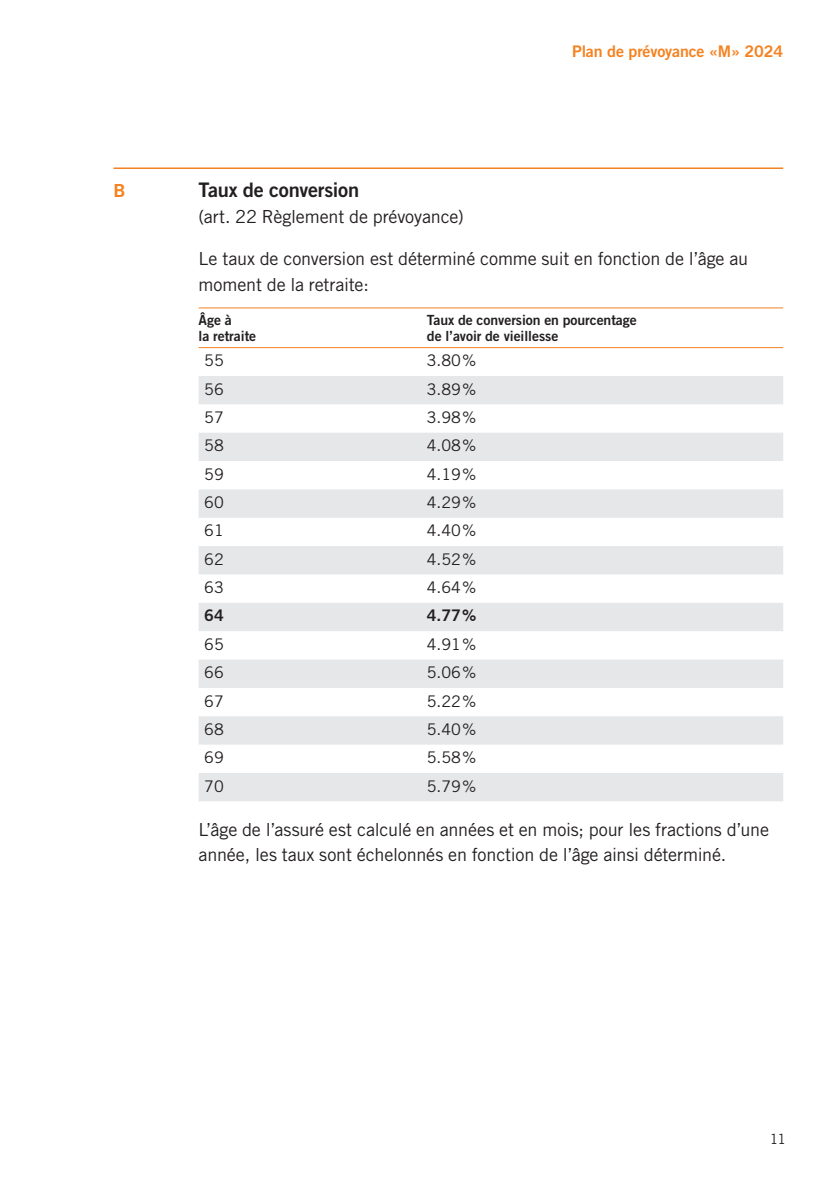
<style>
.page{position:relative;width:840px;height:1191px;background:#fff}
.page>*{position:absolute;margin:0;border:0;box-sizing:border-box;transform-origin:0 0}
.t1{font:20px "Trade Gothic LT Std Bd 2";letter-spacing:-.015em;color:#231f20}
.t2{font:18px/25.6px "Trade Gothic LT Std";letter-spacing:-.01em;color:#231f20}
.t3{font:18px "Trade Gothic LT Std Bd 2";color:#f58220}
.t4{font:16px "Trade Gothic LT Std";letter-spacing:-.005em;color:#231f20}
.t5{font:16px "Trade Gothic LT Std Bd 2";letter-spacing:-.01em;color:#f58220}
.t6{font:16px "Trade Gothic LT Std Bd 2";color:#231f20}
.t7{font:14px/16px "Trade Gothic LT Std Bd 2";letter-spacing:-.005em;color:#231f20}
.t8{font:14px "Trade Gothic LT Std";color:#231f20}
</style>
<div class="page">
<hr style="left:113px;top:167px;width:669px;height:2px;background:#f58220">
<svg style="left:198px;top:308px;width:584px;height:1px"></svg>
<svg style="left:199px;top:376px;width:583px;height:425px;fill:#e6e7e9"></svg>
<hr style="left:198px;top:307px;width:228px;height:1px;background:#f58220">
<hr style="left:426px;top:307px;width:356px;height:1px;background:#f58220">
<hr style="left:198px;top:347px;width:228px;height:1px;background:#f58220">
<hr style="left:426px;top:347px;width:356px;height:1px;background:#f58220">
<p class="t5" style="left:571px;top:41px;width:212px">Plan de prévoyance «M» 2024</p>
<p class="t3" style="left:113px;top:180px;width:14px">B</p>
<p class="t1" style="left:198px;top:178px;width:162px">Taux de conversion</p>
<p class="t2" style="left:198px;top:203px;width:266px">(art. 22 Règlement de prévoyance)</p>
<p class="t2" style="left:198px;top:246px;width:550px">Le taux de conversion est déterminé comme suit en fonction de l’âge au moment de la retraite:</p>
<p class="t7" style="left:198px;top:311px;width:59px">Âge à<br>la retraite</p>
<p class="t7" style="left:426px;top:311px;width:211px">Taux de conversion en pourcentage de l’avoir de vieillesse</p>
<p class="t4" style="left:204px;top:351px;width:21px">55</p>
<p class="t4" style="left:426px;top:351px;width:51px">3.80 %</p>
<p class="t4" style="left:204px;top:379px;width:21px">56</p>
<p class="t4" style="left:426px;top:379px;width:51px">3.89 %</p>
<p class="t4" style="left:204px;top:407px;width:21px">57</p>
<p class="t4" style="left:426px;top:407px;width:51px">3.98 %</p>
<p class="t4" style="left:204px;top:436px;width:21px">58</p>
<p class="t4" style="left:426px;top:436px;width:51px">4.08 %</p>
<p class="t4" style="left:204px;top:464px;width:21px">59</p>
<p class="t4" style="left:426px;top:464px;width:51px">4.19 %</p>
<p class="t4" style="left:204px;top:492px;width:21px">60</p>
<p class="t4" style="left:426px;top:492px;width:51px">4.29 %</p>
<p class="t4" style="left:204px;top:521px;width:21px">61</p>
<p class="t4" style="left:426px;top:521px;width:51px">4.40 %</p>
<p class="t4" style="left:204px;top:549px;width:21px">62</p>
<p class="t4" style="left:426px;top:549px;width:51px">4.52 %</p>
<p class="t4" style="left:204px;top:577px;width:21px">63</p>
<p class="t4" style="left:426px;top:577px;width:51px">4.64 %</p>
<p class="t6" style="left:204px;top:606px;width:21px">64</p>
<p class="t6" style="left:426px;top:606px;width:51px">4.77 %</p>
<p class="t4" style="left:204px;top:634px;width:21px">65</p>
<p class="t4" style="left:426px;top:634px;width:51px">4.91 %</p>
<p class="t4" style="left:204px;top:663px;width:21px">66</p>
<p class="t4" style="left:426px;top:663px;width:51px">5.06 %</p>
<p class="t4" style="left:204px;top:691px;width:21px">67</p>
<p class="t4" style="left:426px;top:691px;width:51px">5.22 %</p>
<p class="t4" style="left:204px;top:719px;width:21px">68</p>
<p class="t4" style="left:426px;top:719px;width:51px">5.40 %</p>
<p class="t4" style="left:204px;top:748px;width:21px">69</p>
<p class="t4" style="left:426px;top:748px;width:51px">5.58 %</p>
<p class="t4" style="left:204px;top:776px;width:21px">70</p>
<p class="t4" style="left:426px;top:776px;width:51px">5.79 %</p>
<p class="t2" style="left:198px;top:816px;width:571px">L’âge de l’assuré est calculé en années et en mois; pour les fractions d’une année, les taux sont échelonnés en fonction de l’âge ainsi déterminé.</p>
<p class="t8" style="left:769px;top:1131px;width:18px">11</p>
</div>
